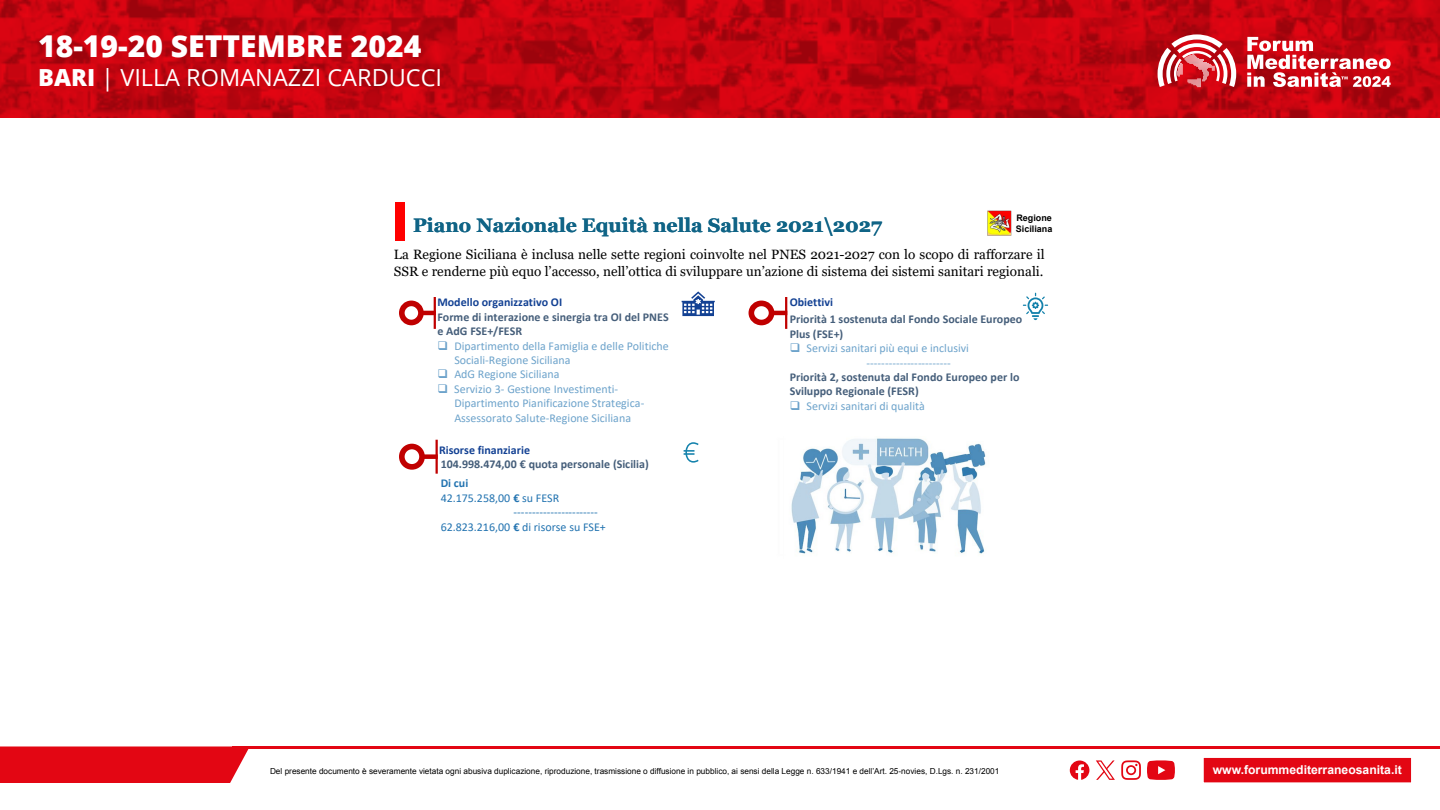
<style>
.page{position:relative;width:1440px;height:810px;background:#fff}
.page>*{position:absolute;margin:0;border:0;box-sizing:border-box;transform-origin:0 0}
.t1{font:800 30.08px "Open Sans";color:#fff}
.t2{font:23.55px "Open Sans";color:#fff}
.t3{font:700 19.5px "Georgia";color:#106486}
.t4{font:13.5px/16.2px "Georgia";color:#000}
.t5{font:700 12.15px "Arial";color:#fff}
.t6{font:12px/14.4px "Calibri";color:#6da3cb}
.t7{font:700 12px/14.4px "Calibri";color:#455e7a}
.t8{font:12px "Calibri";color:#2273b0}
.t9{font:700 12px "Calibri";color:#134193}
.t10{font:700 12px "Calibri";color:#2273b0}
.t11{font:700 9px "Arial";color:#000}
.t12{font:8.25px "Arial";color:#000}
.s1{font-weight:800}
.s2{font-weight:700}
</style>
<div class="page">
<div style="left:0;top:746px;width:249px;height:37px;background:#e30613"></div>
<hr style="left:232px;top:746px;width:1208px;height:3px;background:#e30613">
<div style="left:1203px;top:757px;width:209px;height:27px;background:#e30613;border:1px solid #fff"></div>
<svg style="left:1121px;top:760px;width:20px;height:20px"></svg>
<svg style="left:1147px;top:760px;width:28px;height:20px"></svg>
<svg style="left:1070px;top:761px;width:19px;height:19px"></svg>
<svg style="left:1096px;top:760px;width:19px;height:20px"></svg>
<svg style="left:0;top:0;width:1440px;height:117px;background:#c2040f"></svg>
<svg style="left:1158px;top:34px;width:78px;height:53px"></svg>
<svg style="left:1247px;top:37px;width:144px;height:50px"></svg>
<div style="left:395px;top:202px;width:9px;height:39px;background:#f00"></div>
<img style="left:987px;top:210px;width:25px;height:25px">
<div style="left:399px;top:301px;width:25px;height:24px;border:6px solid #c00000;border-radius:50%"></div>
<hr style="left:421px;top:311px;width:15px;height:4px;background:#c00000">
<hr style="left:434px;top:297px;width:2px;height:32px;background:#c00000">
<svg style="left:684px;top:442px;width:15px;height:21px"></svg>
<div style="left:399px;top:444px;width:26px;height:26px;border:6px solid #c00000;border-radius:50%"></div>
<div style="left:422px;top:454px;width:16px;height:5px;background:#c00000"></div>
<hr style="left:436px;top:440px;width:2px;height:34px;background:#c00000">
<img style="left:791px;top:438px;width:195px;height:116px">
<svg style="left:682px;top:291px;width:33px;height:25px"></svg>
<svg style="left:1023px;top:293px;width:25px;height:27px"></svg>
<div style="left:749px;top:301px;width:25px;height:24px;border:6px solid #c00000;border-radius:50%"></div>
<hr style="left:772px;top:311px;width:15px;height:4px;background:#c00000">
<hr style="left:785px;top:297px;width:2px;height:32px;background:#c00000">
<h1 class="t1" style="left:38px;top:24px;width:385px">18-19-20 SETTEMBRE 2024</h1>
<h2 class="t2" style="left:38px;top:62px;width:406px"><span class="s1">BARI</span> | VILLA ROMANAZZI CARDUCCI</h2>
<p class="t11" style="left:1016px;top:212px;width:37px">Regione</p>
<h3 class="t3" style="left:413px;top:213px;width:470px">Piano Nazionale Equità nella Salute 2021\2027</h3>
<p class="t11" style="left:1016px;top:223px;width:38px">Siciliana</p>
<p class="t4" style="left:394px;top:247px;width:652px">La Regione Siciliana è inclusa nelle sette regioni coinvolte nel PNES 2021-2027 con lo scopo di rafforzare il<br>SSR e renderne più equo l’accesso, nell’ottica di sviluppare un’azione di sistema dei sistemi sanitari regionali.</p>
<p class="t9" style="left:437px;top:294px;width:126px">Modello organizzativo OI</p>
<p class="t7" style="left:437px;top:310px;width:233px">Forme di interazione e sinergia tra OI del PNES e AdG FSE+/FESR</p>
<p class="t6" style="left:454px;top:338px;width:216px;text-indent:-17px">❑ Dipartimento della Famiglia e delle Politiche<br>Sociali-Regione Siciliana</p>
<p class="t6" style="left:437px;top:367px;width:124px">❑ AdG Regione Siciliana</p>
<p class="t6" style="left:454px;top:381px;width:192px;text-indent:-17px">❑ Servizio 3- Gestione Investimenti-<br>Dipartimento Pianificazione Strategica-<br>Assessorato Salute-Regione Siciliana</p>
<p class="t9" style="left:439px;top:441px;width:93px">Risorse finanziarie</p>
<p class="t7" style="left:441px;top:457px;width:210px">104.998.474,00 € quota personale (Sicilia)</p>
<p class="t10" style="left:441px;top:475px;width:29px">Di cui</p>
<p class="t8" style="left:441px;top:489px;width:120px">42.175.258,00 <span class="s2">€</span> su FESR</p>
<p class="t8" style="left:514px;top:504px;width:86px">-----------------------</p>
<p class="t8" style="left:441px;top:518px;width:167px">62.823.216,00 <span class="s2">€</span> di risorse su FSE+</p>
<p class="t9" style="left:790px;top:294px;width:45px">Obiettivi</p>
<p class="t7" style="left:790px;top:312px;width:234px">Priorità 1 sostenuta dal Fondo Sociale Europeo<br>Plus (FSE+)</p>
<p class="t6" style="left:867px;top:341px;width:104px;text-indent:-77px">❑ Servizi sanitari più equi e inclusivi -----------------------</p>
<p class="t7" style="left:790px;top:370px;width:231px">Priorità 2, sostenuta dal Fondo Europeo per lo<br>Sviluppo Regionale (FESR)</p>
<p class="t6" style="left:790px;top:398px;width:137px">❑ Servizi sanitari di qualità</p>
<p class="t12" style="left:270px;top:766px;width:731px">Del presente documento è severamente vietata ogni abusiva duplicazione, riproduzione, trasmissione o diffusione in pubblico, ai sensi della Legge n. 633/1941 e dell’Art. 25-novies, D.Lgs. n. 231/2001</p>
<p class="t5" style="left:1213px;top:762px;width:191px">www.forummediterraneosanita.it</p>
</div>
